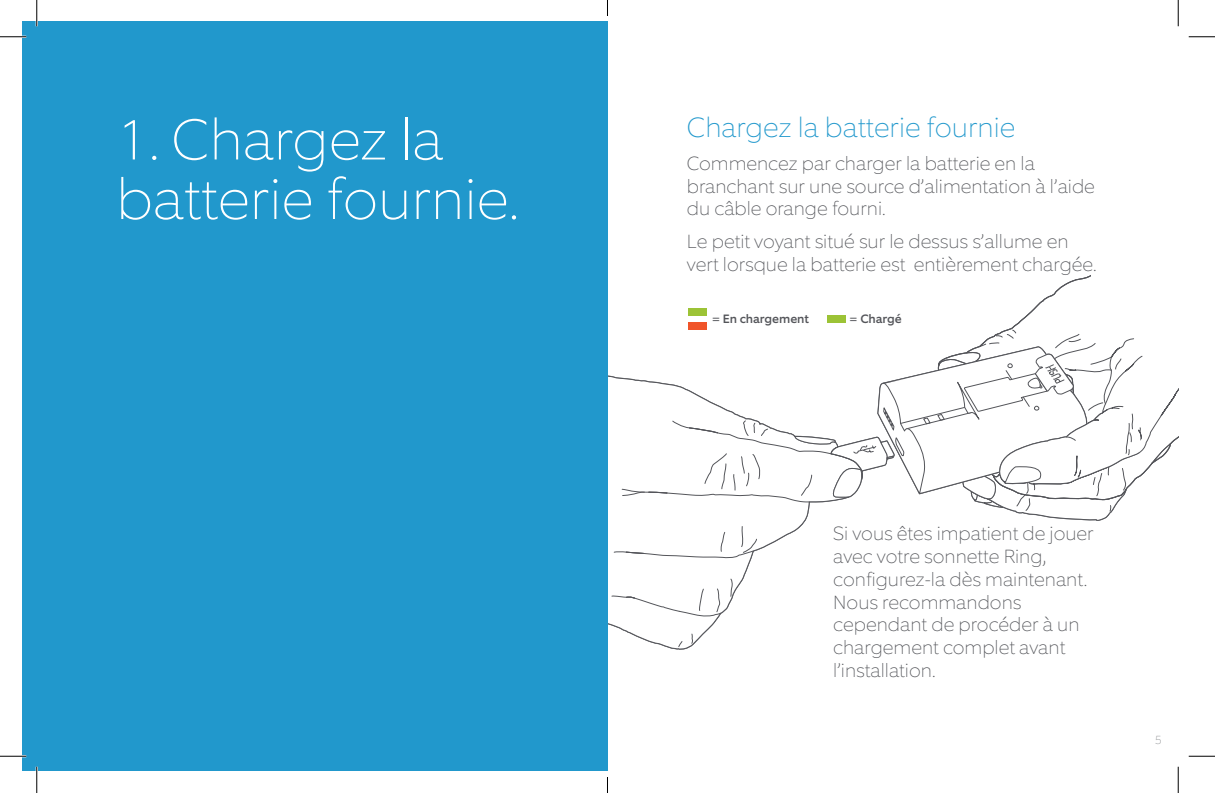
<style>
.page{position:relative;width:1215px;height:793px;background:#fff}
.page>*{position:absolute;margin:0;border:0;box-sizing:border-box;transform-origin:0 0}
.Big_Blue_Header{font:100 57.75px/59.5px "Equip";color:#fff}
.Big_Blue_Header-2{font:100 28px "Equip";color:#2198cc}
.Body_Copy{font:100 19.25px/22.8px "Equip";color:#54555a}
.Caption_Header{font:500 12.25px "Equip";color:#54555a}
.t1{font:100 12.25px "Equip";color:#939598}
</style>
<div class="page">
<svg style="left:979px;top:275px;width:199px;height:169px"></svg>
<svg style="left:607px;top:375px;width:145px;height:274px"></svg>
<svg style="left:730px;top:578px;width:2px;height:19px"></svg>
<svg style="left:678px;top:641px;width:4px;height:6px"></svg>
<svg style="left:691px;top:633px;width:2px;height:11px"></svg>
<svg style="left:611px;top:588px;width:110px;height:28px"></svg>
<svg style="left:613px;top:346px;width:558px;height:213px"></svg>
<div style="left:1143px;top:252px;width:35px;height:89px;background:#fff"></div>
<div style="left:1091px;top:203px;width:68px;height:88px;background:#fff"></div>
<div style="left:22px;top:22px;width:585px;height:749px;background:#2198cc"></div>
<div style="left:827px;top:315px;width:19px;height:8px;background:#9cc336"></div>
<div style="left:688px;top:308px;width:18px;height:7px;background:#9cc336"></div>
<div style="left:688px;top:322px;width:18px;height:7px;background:#f05429"></div>
<hr style="left:0;top:36px;width:26px;height:2px;background:#fff">
<hr style="left:0;top:755px;width:26px;height:2px;background:#fff">
<hr style="left:36px;top:0;width:2px;height:26px;background:#fff">
<hr style="left:36px;top:767px;width:2px;height:26px;background:#fff">
<svg style="left:0;top:36px;width:26px;height:1px"></svg>
<svg style="left:1188px;top:36px;width:26px;height:1px"></svg>
<svg style="left:0;top:756px;width:26px;height:1px"></svg>
<svg style="left:1188px;top:756px;width:26px;height:1px"></svg>
<svg style="left:36px;top:0;width:1px;height:26px"></svg>
<svg style="left:36px;top:767px;width:1px;height:26px"></svg>
<svg style="left:1177px;top:0;width:1px;height:26px"></svg>
<svg style="left:1177px;top:767px;width:1px;height:26px"></svg>
<svg style="left:607px;top:0;width:1px;height:16px"></svg>
<svg style="left:607px;top:777px;width:1px;height:16px"></svg>
<p class="Big_Blue_Header" style="left:116px;top:109px;width:404px">1. Chargez la batterie fournie.</p>
<p class="Big_Blue_Header-2" style="left:687px;top:110px;width:330px">Chargez la batterie fournie</p>
<p class="Body_Copy" style="left:687px;top:152px;width:409px">Commencez par charger la batterie en la branchant sur une source d’alimentation à l’aide du câble orange fourni.</p>
<p class="Body_Copy" style="left:687px;top:230px;width:411px">Le petit voyant situé sur le dessus s’allume en vert lorsque la batterie est entièrement chargée.</p>
<p class="Caption_Header" style="left:711px;top:311px;width:99px">= En chargement</p>
<p class="Caption_Header" style="left:849px;top:311px;width:54px">= Chargé</p>
<p class="Body_Copy" style="left:833px;top:522px;width:262px">Si vous êtes impatient de jouer avec votre sonnette Ring, configurez-la dès maintenant.<br>Nous recommandons cependant de procéder à un chargement complet avant l’installation.</p>
<p class="t1" style="left:1154px;top:732px;width:8px">5</p>
</div>
